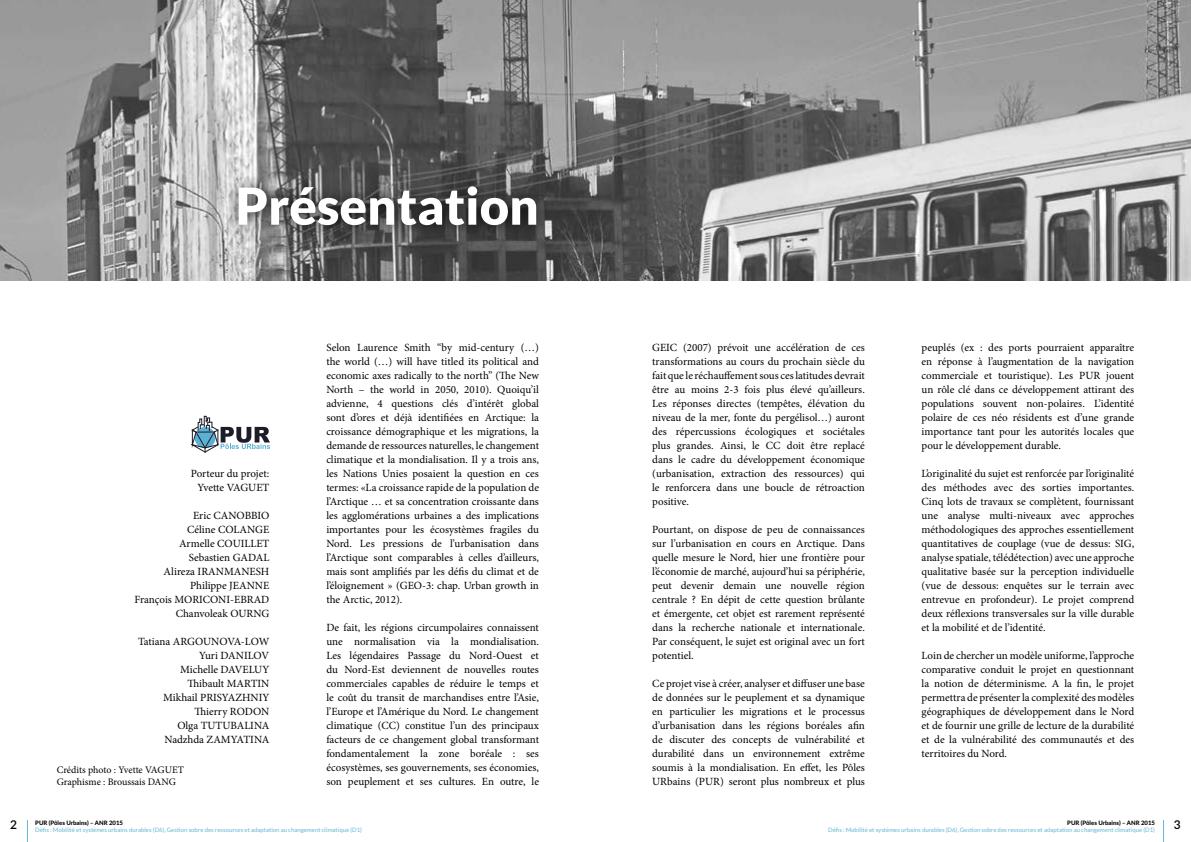
<style>
.page{position:relative;width:1191px;height:842px;background:#fff}
.page>*{position:absolute;margin:0;border:0;box-sizing:border-box;transform-origin:0 0}
.t1{font:900 51px "Lato";color:#fff}
.t2{font:600 12px "Lato";color:#000}
.t3{font:11px/14px "Minion Pro";color:#000;text-align:justify}
.t4{font:10px/12px "Minion Pro";letter-spacing:-.005em;color:#000}
.t5{font:6px "Lato";color:#65b6d6}
.t6{font:800 6px "Lato";color:#000}
</style>
<div class="page">
<svg style="left:27px;top:820px;width:1px;height:22px"></svg>
<svg style="left:1163px;top:820px;width:1px;height:22px"></svg>
<img style="left:0;top:0;width:1191px;height:281px">
<div style="left:226px;top:175px;width:323px;height:63px;background:#000;opacity:.75"></div>
<svg style="left:192px;top:416px;width:77px;height:37px"></svg>
<h1 class="t1" style="left:235px;top:176px;width:305px">Présentation</h1>
<p class="t3" style="left:191px;top:466px;width:80px;text-align:center">Porteur du projet:<br>Yvette VAGUET</p>
<p class="t3" style="left:134px;top:508px;width:136px;text-align:right">Eric CANOBBIO<br>Céline COLANGE<br>Armelle COUILLET<br>Sebastien GADAL<br>Alireza IRANMANESH<br>Philippe JEANNE<br>François MORICONI-EBRAD<br>Chanvoleak OURNG</p>
<p class="t3" style="left:138px;top:634px;width:133px;text-align:right">Tatiana ARGOUNOVA-LOW<br>Yuri DANILOV<br>Michelle DAVELUY<br>Thibault MARTIN<br>Mikhail PRISYAZHNIY<br>Thierry RODON<br>Olga TUTUBALINA<br>Nadzhda ZAMYATINA</p>
<p class="t4" style="left:57px;top:764px;width:129px">Crédits photo : Yvette VAGUET<br>Graphisme : Broussais DANG</p>
<p class="t3" style="left:326px;top:340px;width:214px">Selon Laurence Smith “by mid-century (…) the world (…) will have titled its political and economic axes radically to the north” (The New North – the world in 2050, 2010). Quoiqu’il advienne, 4 questions clés d’intérêt global sont d’ores et déjà identifiées en Arctique: la croissance démographique et les migrations, la demande de ressources naturelles, le changement climatique et la mondialisation. Il y a trois ans, les Nations Unies posaient la question en ces termes: «La croissance rapide de la population de l’Arctique … et sa concentration croissante dans les agglomérations urbaines a des implications importantes pour les écosystèmes fragiles du Nord. Les pressions de l’urbanisation dans l’Arctique sont comparables à celles d’ailleurs, mais sont amplifiés par les défis du climat et de l’éloignement » (GEO-3: chap. Urban growth in the Arctic, 2012).</p>
<p class="t3" style="left:326px;top:620px;width:214px">De fait, les régions circumpolaires connaissent une normalisation via la mondialisation.<br>Les légendaires Passage du Nord-Ouest et du Nord-Est deviennent de nouvelles routes commerciales capables de réduire le temps et le coût du transit de marchandises entre l’Asie, l’Europe et l’Amérique du Nord. Le changement climatique (CC) constitue l’un des principaux facteurs de ce changement global transformant fondamentalement la zone boréale : ses écosystèmes, ses gouvernements, ses économies, son peuplement et ses cultures. En outre, le</p>
<p class="t3" style="left:652px;top:340px;width:214px">GEIC (2007) prévoit une accélération de ces transformations au cours du prochain siècle du fait que le réchauffement sous ces latitudes devrait être au moins 2-3 fois plus élevé qu’ailleurs.<br>Les réponses directes (tempêtes, élévation du niveau de la mer, fonte du pergélisol…) auront des répercussions écologiques et sociétales plus grandes. Ainsi, le CC doit être replacé dans le cadre du développement économique (urbanisation, extraction des ressources) qui le renforcera dans une boucle de rétroaction positive.</p>
<p class="t3" style="left:652px;top:522px;width:214px">Pourtant, on dispose de peu de connaissances sur l’urbanisation en cours en Arctique. Dans quelle mesure le Nord, hier une frontière pour l’économie de marché, aujourd’hui sa périphérie, peut devenir demain une nouvelle région centrale ? En dépit de cette question brûlante et émergente, cet objet est rarement représenté dans la recherche nationale et internationale.<br>Par conséquent, le sujet est original avec un fort potentiel.</p>
<p class="t3" style="left:652px;top:676px;width:214px">Ce projet vise à créer, analyser et diffuser une base de données sur le peuplement et sa dynamique en particulier les migrations et le processus d’urbanisation dans les régions boréales afin de discuter des concepts de vulnérabilité et durabilité dans un environnement extrême soumis à la mondialisation. En effet, les Pôles URbains (PUR) seront plus nombreux et plus</p>
<p class="t3" style="left:921px;top:340px;width:214px">peuplés (ex : des ports pourraient apparaître en réponse à l’augmentation de la navigation commerciale et touristique). Les PUR jouent un rôle clé dans ce développement attirant des populations souvent non-polaires. L’identité polaire de ces néo résidents est d’une grande importance tant pour les autorités locales que pour le développement durable.</p>
<p class="t3" style="left:921px;top:466px;width:214px">L’originalité du sujet est renforcée par l’originalité des méthodes avec des sorties importantes.<br>Cinq lots de travaux se complètent, fournissant une analyse multi-niveaux avec approches méthodologiques des approches essentiellement quantitatives de couplage (vue de dessus: SIG, analyse spatiale, télédétection) avec une approche qualitative basée sur la perception individuelle (vue de dessous: enquêtes sur le terrain avec entrevue en profondeur). Le projet comprend deux réflexions transversales sur la ville durable et la mobilité et de l’identité.</p>
<p class="t3" style="left:921px;top:648px;width:214px">Loin de chercher un modèle uniforme, l’approche comparative conduit le projet en questionnant la notion de déterminisme. A la fin, le projet permettra de présenter la complexité des modèles géographiques de développement dans le Nord et de fournir une grille de lecture de la durabilité et de la vulnérabilité des communautés et des territoires du Nord.</p>
<p class="t2" style="left:10px;top:816px;width:8px">2</p>
<p class="t6" style="left:1067px;top:818px;width:89px">PUR (Pôles Urbains) – ANR 2015</p>
<p class="t5" style="left:828px;top:826px;width:328px">Défis : Mobilité et systèmes urbains durables (D6), Gestion sobre des ressources et adaptation au changement climatique (D1)</p>
<p class="t6" style="left:35px;top:818px;width:89px">PUR (Pôles Urbains) – ANR 2015</p>
<p class="t5" style="left:35px;top:826px;width:328px">Défis : Mobilité et systèmes urbains durables (D6), Gestion sobre des ressources et adaptation au changement climatique (D1)</p>
<p class="t2" style="left:1173px;top:816px;width:8px">3</p>
</div>
